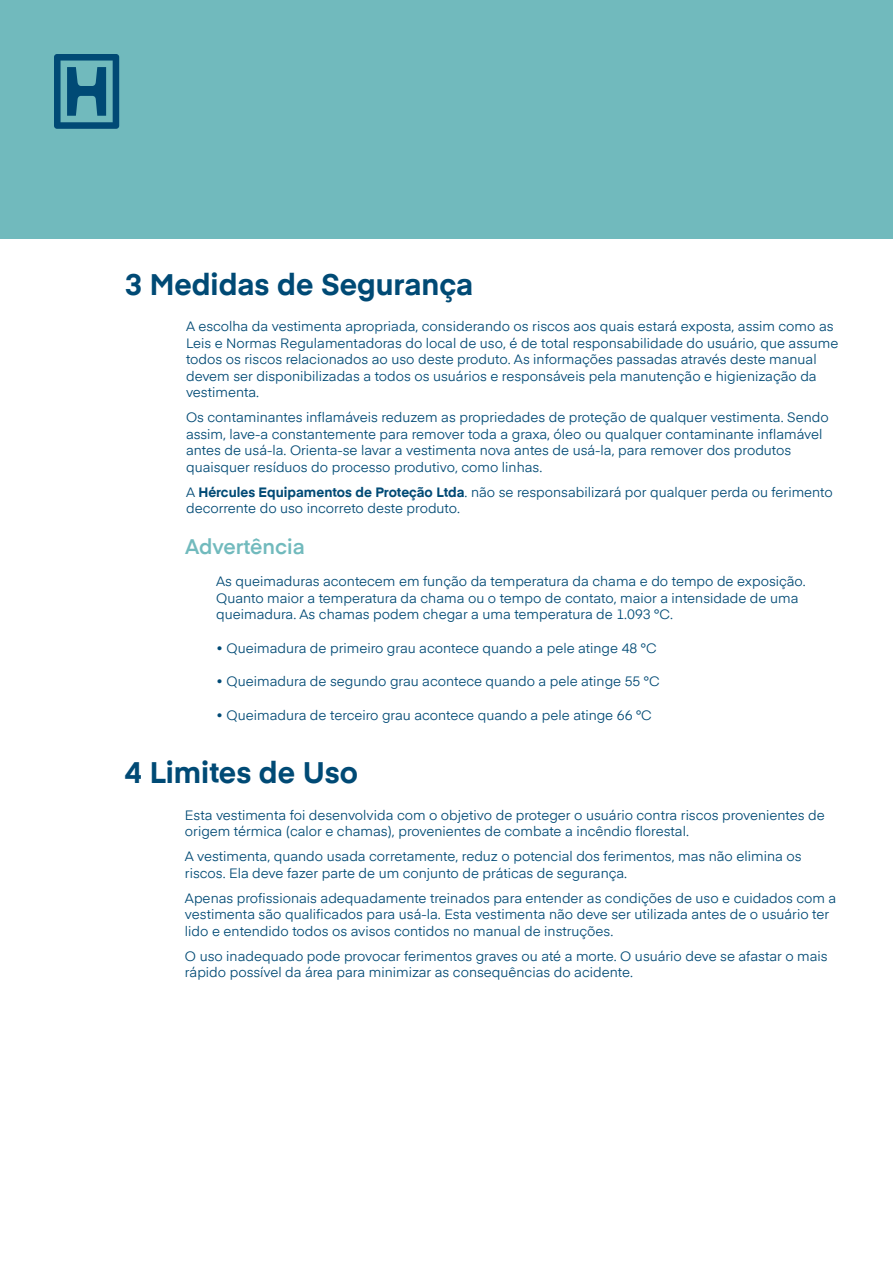
<style>
.page{position:relative;width:893px;height:1263px;background:#fff}
.page>*{position:absolute;margin:0;border:0;box-sizing:border-box;transform-origin:0 0}
.t1{font:700 29.7px "Eina 01";color:#004a75}
.t2{font:600 21px "Eina 01";color:#71babd}
.t3{font:13.5px/16.5px "Eina 01";color:#004a75}
.s1{font-weight:700}
</style>
<div class="page">
<div style="left:0;top:0;width:893px;height:238px;background:#71babd"></div>
<svg style="left:54px;top:54px;width:65px;height:75px"></svg>
<h1 class="t1" style="left:125px;top:262px;width:350px">3 Medidas de Segurança</h1>
<p class="t3" style="left:186px;top:317px;width:654px">A escolha da vestimenta apropriada, considerando os riscos aos quais estará exposta, assim como as Leis e Normas Regulamentadoras do local de uso, é de total responsabilidade do usuário, que assume todos os riscos relacionados ao uso deste produto. As informações passadas através deste manual devem ser disponibilizadas a todos os usuários e responsáveis pela manutenção e higienização da vestimenta.</p>
<p class="t3" style="left:186px;top:408px;width:644px">Os contaminantes inflamáveis reduzem as propriedades de proteção de qualquer vestimenta. Sendo assim, lave-a constantemente para remover toda a graxa, óleo ou qualquer contaminante inflamável antes de usá-la. Orienta-se lavar a vestimenta nova antes de usá-la, para remover dos produtos quaisquer resíduos do processo produtivo, como linhas.</p>
<p class="t3" style="left:186px;top:483px;width:648px">A <span class="s1">Hércules Equipamentos de Proteção Ltda</span>. não se responsabilizará por qualquer perda ou ferimento decorrente do uso incorreto deste produto.</p>
<h2 class="t2" style="left:185px;top:531px;width:121px">Advertência</h2>
<p class="t3" style="left:216px;top:572px;width:591px">As queimaduras acontecem em função da temperatura da chama e do tempo de exposição.<br>Quanto maior a temperatura da chama ou o tempo de contato, maior a intensidade de uma queimadura. As chamas podem chegar a uma temperatura de 1.093 °C.</p>
<p class="t3" style="left:216px;top:639px;width:442px">• Queimadura de primeiro grau acontece quando a pele atinge 48 °C</p>
<p class="t3" style="left:216px;top:672px;width:445px">• Queimadura de segundo grau acontece quando a pele atinge 55 °C</p>
<p class="t3" style="left:216px;top:706px;width:437px">• Queimadura de terceiro grau acontece quando a pele atinge 66 °C</p>
<h1 class="t1" style="left:125px;top:751px;width:235px">4 Limites de Uso</h1>
<p class="t3" style="left:185px;top:806px;width:641px">Esta vestimenta foi desenvolvida com o objetivo de proteger o usuário contra riscos provenientes de origem térmica (calor e chamas), provenientes de combate a incêndio florestal.</p>
<p class="t3" style="left:185px;top:847px;width:618px">A vestimenta, quando usada corretamente, reduz o potencial dos ferimentos, mas não elimina os riscos. Ela deve fazer parte de um conjunto de práticas de segurança.</p>
<p class="t3" style="left:185px;top:889px;width:653px">Apenas profissionais adequadamente treinados para entender as condições de uso e cuidados com a vestimenta são qualificados para usá-la. Esta vestimenta não deve ser utilizada antes de o usuário ter lido e entendido todos os avisos contidos no manual de instruções.</p>
<p class="t3" style="left:185px;top:947px;width:644px">O uso inadequado pode provocar ferimentos graves ou até a morte. O usuário deve se afastar o mais rápido possível da área para minimizar as consequências do acidente.</p>
</div>
